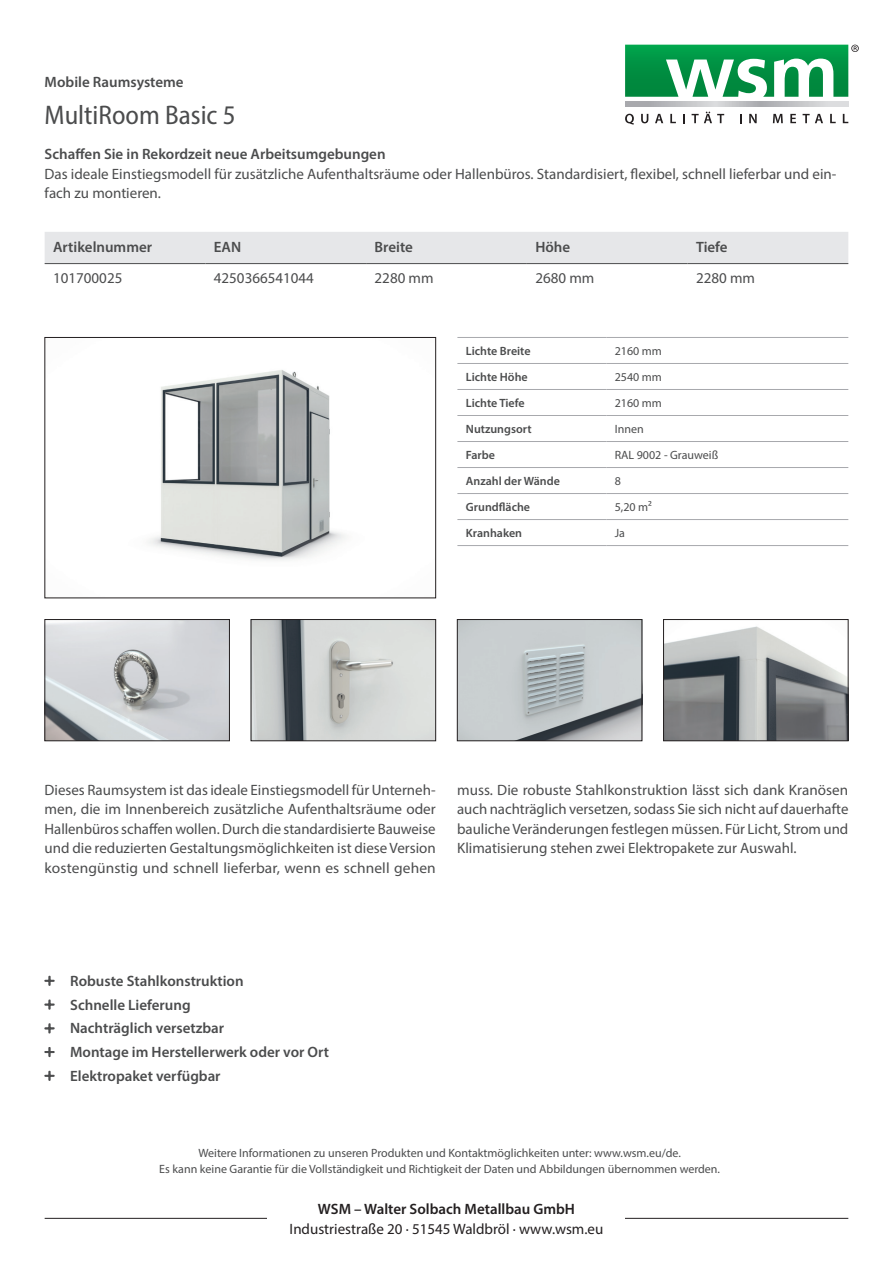
<style>
.page{position:relative;width:893px;height:1263px;background:#fff}
.page>*{position:absolute;margin:0;border:0;box-sizing:border-box;transform-origin:0 0}
.t1{font:semi-condensed 27px "Myriad Pro";color:#4b4c4d}
.t2{font:15px/19.5px "Myriad Pro";color:#4b4c4d;text-align:justify}
.t3{font:600 15px/23.7px "Myriad Pro";color:#4b4c4d}
.t4{font:15px "Myriad Pro";color:#231f20}
.t5{font:600 15px "Myriad Pro";color:#231f20}
.t6{font:12px/16.5px "Myriad Pro";color:#4b4c4d;text-align:center}
.t7{font:600 12px "Myriad Pro";color:#4b4c4d}
</style>
<div class="page">
<img style="left:148px;top:370px;width:198px;height:191px">
<div style="left:45px;top:337px;width:391px;height:261px;border:1px solid #231f20"></div>
<img style="left:47px;top:621px;width:181px;height:118px">
<div style="left:45px;top:619px;width:185px;height:122px;border:1px solid #231f20"></div>
<img style="left:253px;top:621px;width:181px;height:118px">
<div style="left:251px;top:619px;width:185px;height:122px;border:1px solid #231f20"></div>
<img style="left:665px;top:626px;width:181px;height:113px">
<div style="left:663px;top:619px;width:185px;height:122px;border:1px solid #231f20"></div>
<img style="left:459px;top:621px;width:181px;height:118px">
<div style="left:457px;top:619px;width:185px;height:122px;border:1px solid #231f20"></div>
<div style="left:45px;top:232px;width:803px;height:31px;background:#e6e7e9"></div>
<hr style="left:45px;top:263px;width:160px;height:1px;background:#4b4c4d">
<hr style="left:205px;top:263px;width:161px;height:1px;background:#4b4c4d">
<hr style="left:366px;top:263px;width:161px;height:1px;background:#4b4c4d">
<hr style="left:527px;top:263px;width:161px;height:1px;background:#4b4c4d">
<hr style="left:688px;top:263px;width:160px;height:1px;background:#4b4c4d">
<hr style="left:457px;top:337px;width:149px;height:1px;background:#a8a9ad">
<hr style="left:606px;top:337px;width:242px;height:1px;background:#a8a9ad">
<hr style="left:457px;top:363px;width:149px;height:1px;background:#a8a9ad">
<hr style="left:606px;top:363px;width:242px;height:1px;background:#a8a9ad">
<hr style="left:457px;top:389px;width:149px;height:1px;background:#a8a9ad">
<hr style="left:606px;top:389px;width:242px;height:1px;background:#a8a9ad">
<hr style="left:457px;top:415px;width:149px;height:1px;background:#a8a9ad">
<hr style="left:606px;top:415px;width:242px;height:1px;background:#a8a9ad">
<hr style="left:457px;top:441px;width:149px;height:1px;background:#a8a9ad">
<hr style="left:606px;top:441px;width:242px;height:1px;background:#a8a9ad">
<hr style="left:457px;top:467px;width:149px;height:1px;background:#a8a9ad">
<hr style="left:606px;top:467px;width:242px;height:1px;background:#a8a9ad">
<hr style="left:457px;top:493px;width:149px;height:1px;background:#a8a9ad">
<hr style="left:606px;top:493px;width:242px;height:1px;background:#a8a9ad">
<hr style="left:457px;top:519px;width:149px;height:1px;background:#a8a9ad">
<hr style="left:606px;top:519px;width:242px;height:1px;background:#a8a9ad">
<hr style="left:457px;top:545px;width:149px;height:1px;background:#a8a9ad">
<hr style="left:606px;top:545px;width:242px;height:1px;background:#a8a9ad">
<hr style="left:45px;top:1218px;width:803px;height:1px;background:#231f20">
<svg style="left:625px;top:114px;width:9px;height:11px"></svg>
<svg style="left:641px;top:114px;width:7px;height:9px"></svg>
<svg style="left:655px;top:114px;width:8px;height:9px"></svg>
<svg style="left:670px;top:114px;width:6px;height:9px"></svg>
<svg style="left:683px;top:114px;width:2px;height:9px"></svg>
<svg style="left:692px;top:112px;width:32px;height:11px"></svg>
<svg style="left:749px;top:114px;width:8px;height:9px"></svg>
<svg style="left:773px;top:114px;width:10px;height:9px"></svg>
<svg style="left:790px;top:114px;width:6px;height:9px"></svg>
<svg style="left:803px;top:114px;width:20px;height:9px"></svg>
<svg style="left:830px;top:114px;width:6px;height:9px"></svg>
<svg style="left:843px;top:114px;width:5px;height:9px"></svg>
<hr style="left:625px;top:106px;width:223px;height:1px;background:#636366">
<svg style="left:625px;top:102px;width:223px;height:4px"></svg>
<svg style="left:625px;top:45px;width:234px;height:52px"></svg>
<div style="left:268px;top:1203px;width:357px;height:30px;background:#fff"></div>
<p class="t3" style="left:45px;top:70px;width:141px">Mobile Raumsysteme</p>
<h1 class="t1" style="left:45px;top:99px;width:193px">MultiRoom Basic 5</h1>
<p class="t3" style="left:45px;top:142px;width:342px">Schaffen Sie in Rekordzeit neue Arbeitsumgebungen</p>
<p class="t2" style="left:45px;top:164px;width:793px">Das ideale Einstiegsmodell für zusätzliche Aufenthaltsräume oder Hallenbüros. Standardisiert, flexibel, schnell lieferbar und ein&shy;fach zu montieren.</p>
<p class="t3" style="left:53px;top:234px;width:101px">Artikelnummer</p>
<p class="t3" style="left:214px;top:234px;width:29px">EAN</p>
<p class="t3" style="left:375px;top:234px;width:40px">Breite</p>
<p class="t3" style="left:535px;top:234px;width:36px">Höhe</p>
<p class="t3" style="left:696px;top:234px;width:33px">Tiefe</p>
<p class="t2" style="left:53px;top:268px;width:71px">101700025</p>
<p class="t2" style="left:214px;top:268px;width:102px">4250366541044</p>
<p class="t2" style="left:375px;top:268px;width:60px">2280 mm</p>
<p class="t2" style="left:535px;top:268px;width:60px">2680 mm</p>
<p class="t2" style="left:696px;top:268px;width:60px">2280 mm</p>
<p class="t7" style="left:466px;top:343px;width:66px">Lichte Breite</p>
<p class="t6" style="left:615px;top:342px;width:49px">2160 mm</p>
<p class="t7" style="left:466px;top:369px;width:63px">Lichte Höhe</p>
<p class="t6" style="left:615px;top:368px;width:49px">2540 mm</p>
<p class="t7" style="left:466px;top:395px;width:60px">Lichte Tiefe</p>
<p class="t6" style="left:615px;top:394px;width:49px">2160 mm</p>
<p class="t7" style="left:466px;top:421px;width:67px">Nutzungsort</p>
<p class="t6" style="left:615px;top:420px;width:30px">Innen</p>
<p class="t7" style="left:466px;top:447px;width:31px">Farbe</p>
<p class="t6" style="left:615px;top:446px;width:105px">RAL 9002 - Grauweiß</p>
<p class="t7" style="left:466px;top:473px;width:95px">Anzahl der Wände</p>
<p class="t6" style="left:615px;top:472px;width:8px">8</p>
<p class="t7" style="left:466px;top:499px;width:66px">Grundfläche</p>
<p class="t6" style="left:615px;top:498px;width:39px">5,20 m²</p>
<p class="t7" style="left:466px;top:525px;width:58px">Kranhaken</p>
<p class="t6" style="left:615px;top:524px;width:12px">Ja</p>
<p class="t2" style="left:45px;top:780px;width:393px">Dieses Raumsystem ist das ideale Einstiegsmodell für Unterneh&shy;men, die im Innenbereich zusätzliche Aufenthaltsräume oder Hallenbüros schaffen wollen. Durch die standardisierte Bauweise und die reduzierten Gestaltungsmöglichkeiten ist diese Version kostengünstig und schnell lieferbar, wenn es schnell gehen</p>
<p class="t2" style="left:457px;top:780px;width:393px">muss. Die robuste Stahlkonstruktion lässt sich dank Kranösen auch nachträglich versetzen, sodass Sie sich nicht auf dauerhafte bauliche Veränderungen festlegen müssen. Für Licht, Strom und Klimatisierung stehen zwei Elektropakete zur Auswahl.</p>
<p class="t3" style="left:70px;top:968px;width:260px">Robuste Stahlkonstruktion<br>Schnelle Lieferung<br>Nachträglich versetzbar<br>Montage im Herstellerwerk oder vor Ort<br>Elektropaket verfügbar</p>
<p class="t6" style="left:159px;top:1144px;width:562px">Weitere Informationen zu unseren Produkten und Kontaktmöglichkeiten unter: www.wsm.eu/de.<br>Es kann keine Garantie für die Vollständigkeit und Richtigkeit der Daten und Abbildungen übernommen werden.</p>
<p class="t5" style="left:318px;top:1199px;width:259px">WSM – Walter Solbach Metallbau GmbH</p>
<p class="t4" style="left:290px;top:1219px;width:315px">Industriestraße 20 · 51545 Waldbröl · www.wsm.eu</p>
</div>
